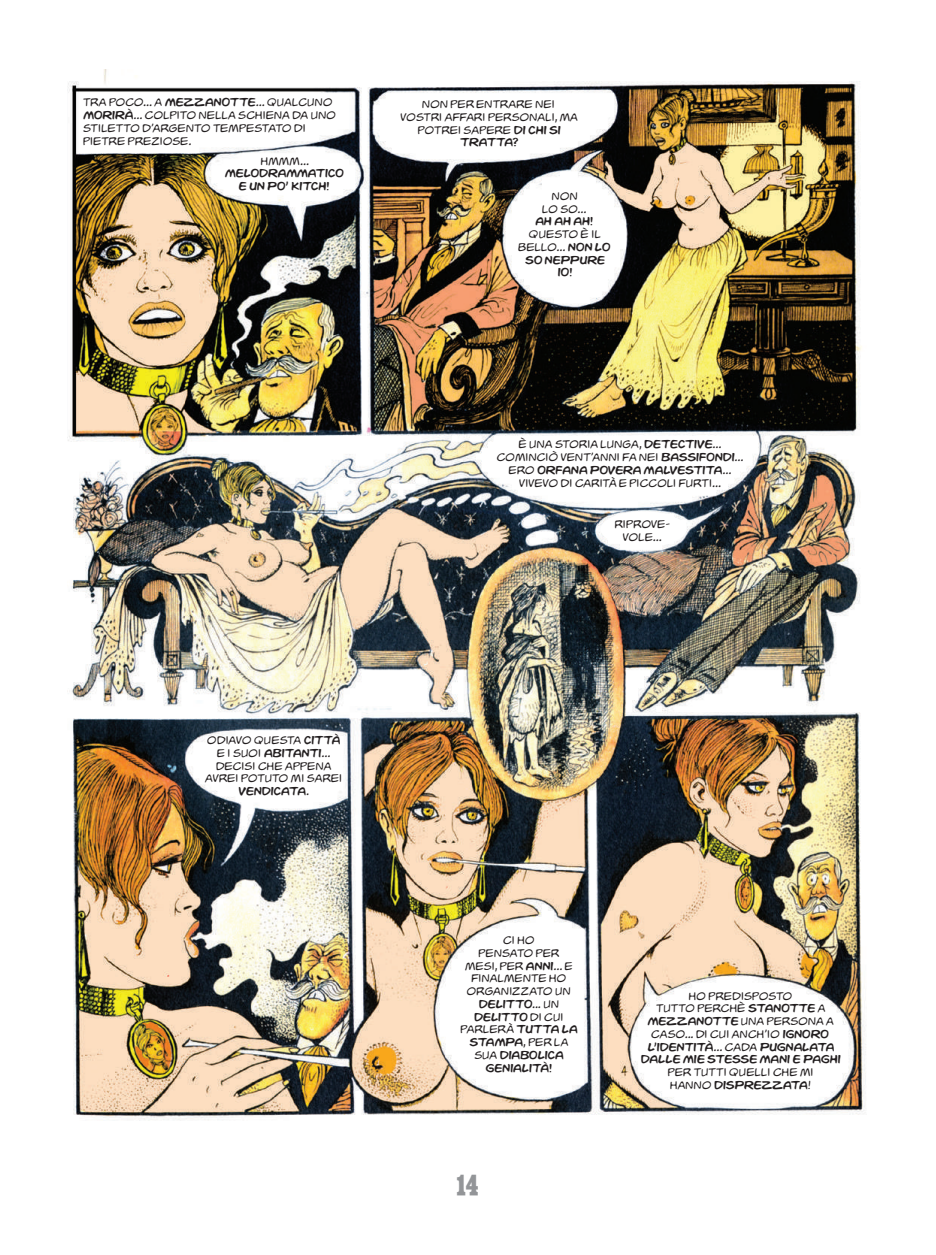
<style>
.page{position:relative;width:936px;height:1255px;background:#fff}
.page>*{position:absolute;margin:0;border:0;box-sizing:border-box;transform-origin:0 0}
.t1{font:27px "AI Egyptian Con Bol Sma";color:#939598}
.t2{font:9.75px/12.8px "Whiz Bang";letter-spacing:.03em;color:#231f20;text-align:center;scale:.95 1}
.t3{font:700 9.75px/12.8px "Whiz Bang";letter-spacing:.015em;color:#231f20;text-align:center;scale:.95 1}
.s1{font-weight:700}
.s2{font-weight:400}
</style>
<div class="page">
<img style="left:67px;top:70px;width:799px;height:1050px">
<div style="left:600px;top:511px;width:86px;height:36px;background:#fff;border-radius:50%"></div>
<p class="t2" style="left:83px;top:96px;width:268px;text-align:left">TRA POCO... A <span class="s1">MEZZANOTTE</span>... QUALCUNO<br><span class="s1">MORIRÀ</span>... COLPITO NELLA SCHIENA DA UNO<br>STILETTO D’ARGENTO TEMPESTATO DI<br>PIETRE PREZIOSE.</p>
<p class="t2" style="left:261px;top:154px;width:52px">HMMM...</p>
<p class="t3" style="left:225px;top:167px;width:126px">MELODRAMMATICO<br>E UN PO’ KITCH!</p>
<p class="t2" style="left:401px;top:98px;width:188px">NON PER ENTRARE NEI<br>VOSTRI AFFARI PERSONALI, MA<br>POTREI SAPERE <span class="s1">DI CHI SI<br>TRATTA?</span></p>
<p class="t2" style="left:542px;top:190px;width:48px">NON<br>LO SO...</p>
<p class="t3" style="left:535px;top:215px;width:63px">AH AH AH!</p>
<p class="t2" style="left:518px;top:228px;width:98px">QUESTO È IL<br>BELLO... <span class="s1">NON LO<br>SO NEPPURE<br>IO!</span></p>
<p class="t2" style="left:497px;top:438px;width:261px">È UNA STORIA LUNGA, <span class="s1">DETECTIVE</span>...<br>COMINCIÒ VENT’ANNI FA NEI <span class="s1">BASSIFONDI</span>...<br>ERO <span class="s1">ORFANA POVERA MALVESTITA</span>...<br>VIVEVO DI CARITÀ E PICCOLI FURTI...</p>
<p class="t2" style="left:615px;top:518px;width:59px">RIPROVE-<br>VOLE...</p>
<p class="t2" style="left:205px;top:734px;width:145px">ODIAVO QUESTA <span class="s1">CITTÀ<br></span>E I SUOI <span class="s1">ABITANTI</span>...<br>DECISI CHE APPENA<br>AVREI POTUTO MI SAREI<br><span class="s1">VENDICATA</span>.</p>
<p class="t2" style="left:461px;top:933px;width:124px">CI HO<br>PENSATO PER<br>MESI, PER <span class="s1">ANNI</span>... E<br>FINALMENTE HO<br>ORGANIZZATO UN<br><span class="s1">DELITTO</span>... UN<br><span class="s1">DELITTO</span> DI CUI<br>PARLERÀ <span class="s1">TUTTA LA<br>STAMPA</span>, PER LA<br>SUA <span class="s1">DIABOLICA<br>GENIALITÀ!</span></p>
<h1 class="t1" style="left:457px;top:1168px;width:23px">14</h1>
<p class="t3" style="left:641px;top:989px;width:212px"><span class="s2">HO PREDISPOSTO<br>TUTTO PERCHÈ</span> STANOTTE <span class="s2">A<br></span>MEZZANOTTE <span class="s2">UNA PERSONA A<br>CASO... DI CUI ANCH’IO</span> IGNORO<br>L’IDENTITÀ<span class="s2">... CADA</span> PUGNALATA<br>DALLE MIE STESSE MANI E PAGHI</p>
<p class="t2" style="left:668px;top:1066px;width:155px;text-align:left">PER TUTTI QUELLI CHE MI<br>HANNO <span class="s1">DISPREZZATA</span>!</p>
</div>
